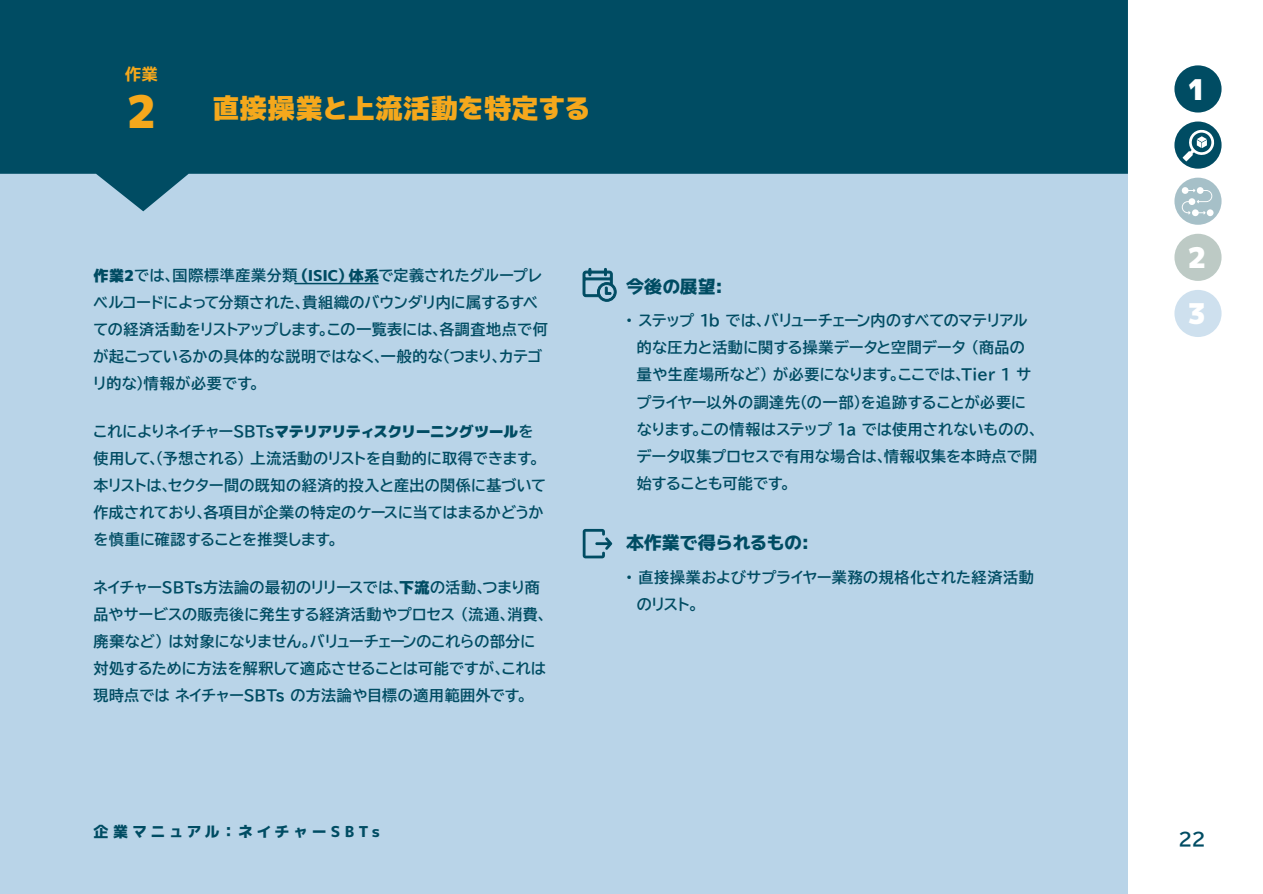
<style>
.page{position:relative;width:1263px;height:894px;background:#fff}
.page>*{position:absolute;margin:0;border:0;box-sizing:border-box;transform-origin:0 0}
.t1{font:900 28.5px/56.1px "MPLUS1 p";color:#fff}
.t2{font:900 27px "MPLUS1 p";letter-spacing:.01em;color:#f5a81c}
.t3{font:800 18px "MPLUS1 p";letter-spacing:-.025em;color:#004c63}
.t4{font:700 18px "BIZUDP Gothic";color:#004c63}
.t5{font:700 16.5px "MPLUS1 p";color:#f5a81c}
.t6{font:700 15px/27px "BIZUDP Gothic";letter-spacing:.015em;color:#004c63}
.t7{font:900 15px "MPLUS1 p";letter-spacing:-.045em;color:#004c63}
.t8{font:800 15px "MPLUS1 p";letter-spacing:.23em;color:#004c63}
.s1{font-size:45px}
.s2{font-family:"MPLUS1 p";font-weight:900}
.s3{font-family:"MPLUS1 p";font-weight:800}
.s4{font-family:"BIZUDP Gothic";font-weight:700}
</style>
<div class="page">
<div style="left:0;top:0;width:1128px;height:893px;background:#b9d4e8"></div>
<svg style="left:0;top:0;width:1128px;height:211px;fill:#004c63"></svg>
<div style="left:1174px;top:121px;width:47px;height:48px;background:#004c63;border-radius:50%"></div>
<svg style="left:1182px;top:129px;width:32px;height:32px"></svg>
<svg style="left:1174px;top:177px;width:47px;height:48px"></svg>
<div style="left:1206px;top:209px;width:7px;height:7px;background:#fff;border-radius:50%"></div>
<svg style="left:1181px;top:187px;width:31px;height:29px"></svg>
<div style="left:1174px;top:65px;width:47px;height:47px;background:#004c63;border-radius:50%"></div>
<div style="left:1174px;top:234px;width:47px;height:47px;background:#bdcac5;border-radius:50%"></div>
<div style="left:1174px;top:290px;width:47px;height:47px;background:#cee0ee;border-radius:50%"></div>
<hr style="left:294px;top:283px;width:84px;height:1px;background:#004c63">
<svg style="left:582px;top:268px;width:35px;height:34px"></svg>
<svg style="left:583px;top:528px;width:29px;height:30px"></svg>
<p class="t5" style="left:125px;top:62px;width:35px">作業</p>
<h2 class="t2" style="left:127px;top:89px;width:466px"><span class="s1">2</span> 直接操業と上流活動を特定する</h2>
<p class="t6" style="left:94px;top:261px;width:456px"><span class="s2">作業2</span>では、国際標準産業分類<span class="s3">（ISIC）体系</span>で定義されたグループレベルコードによって分類された、貴組織のバウンダリ内に属するすべての経済活動をリストアップします。この一覧表には、各調査地点で何が起こっているかの具体的な説明ではなく、一般的な（つまり、カテゴリ的な）情報が必要です。</p>
<p class="t7" style="left:94px;top:420px;width:441px"><span class="s4">これによりネイチャーSBTs</span>マテリアリティスクリーニングツール<span class="s4">を</span></p>
<p class="t6" style="left:94px;top:444px;width:454px">使用して、(予想される) 上流活動のリストを自動的に取得できます。本リストは、セクター間の既知の経済的投入と産出の関係に基づいて作成されており、各項目が企業の特定のケースに当てはまるかどうかを慎重に確認することを推奨します。</p>
<p class="t6" style="left:94px;top:574px;width:454px">ネイチャーSBTs方法論の最初のリリースでは、<span class="s2">下流</span>の活動、つまり商品やサービスの販売後に発生する経済活動やプロセス (流通、消費、廃棄など) は対象になりません。バリューチェーンのこれらの部分に対処するために方法を解釈して適応させることは可能ですが、これは現時点では ネイチャーSBTs の方法論や目標の適用範囲外です。</p>
<p class="t8" style="left:94px;top:820px;width:288px">企業マニュアル：ネイチャーSBTs</p>
<p class="t3" style="left:626px;top:273px;width:98px">今後の展望:</p>
<p class="t6" style="left:637px;top:307px;width:402px;text-indent:-11px">• ステップ 1b では、バリューチェーン内のすべてのマテリアル的な圧力と活動に関する操業データと空間データ (商品の量や生産場所など) が必要になります。ここでは、Tier 1 サプライヤー以外の調達先（の一部）を追跡することが必要になります。この情報はステップ 1a では使用されないものの、データ収集プロセスで有用な場合は、情報収集を本時点で開始することも可能です。</p>
<p class="t3" style="left:626px;top:530px;width:184px">本作業で得られるもの:</p>
<p class="t6" style="left:637px;top:563px;width:398px;text-indent:-11px">• 直接操業およびサプライヤー業務の規格化された経済活動のリスト。</p>
<h1 class="t1" style="left:1187px;top:61px;width:20px">1</h1>
<h1 class="t1" style="left:1187px;top:229px;width:20px">2<br>3</h1>
<p class="t4" style="left:1178px;top:829px;width:29px">22</p>
</div>
